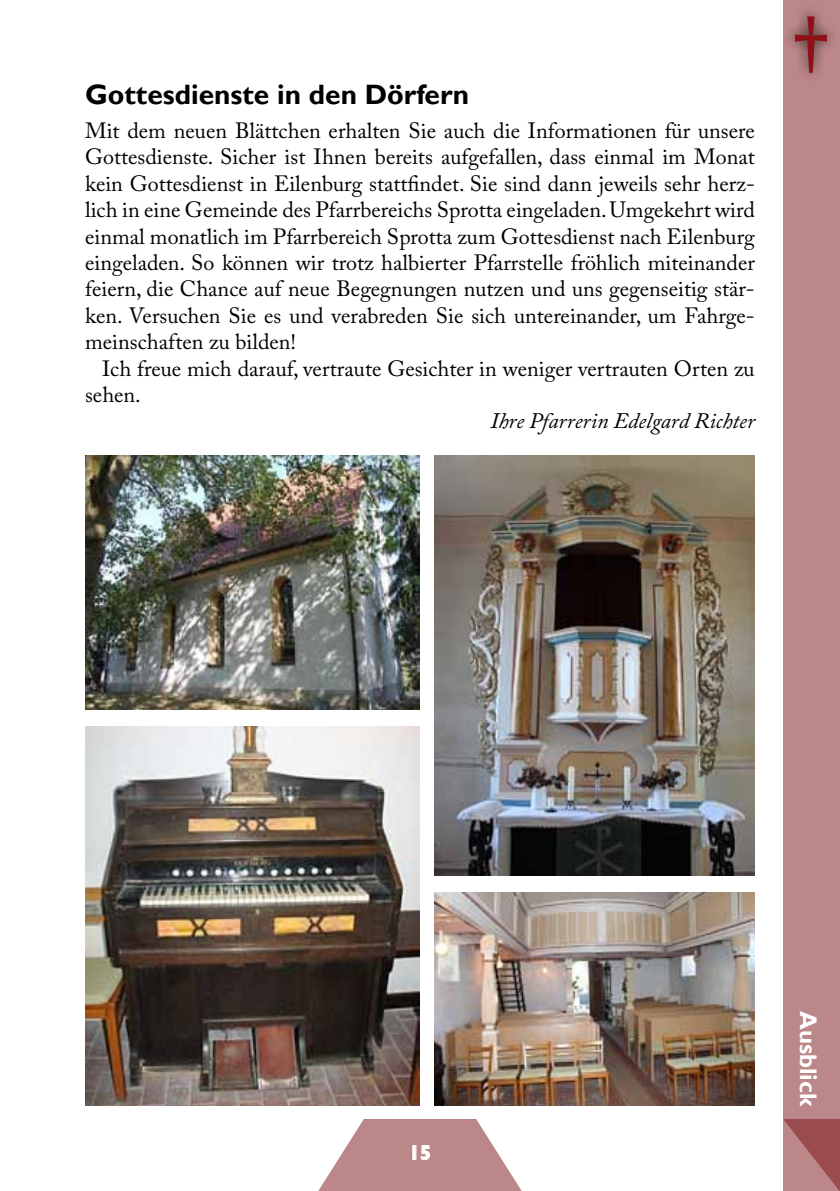
<style>
.page{position:relative;width:840px;height:1191px;background:#fff}
.page>*{position:absolute;margin:0;border:0;box-sizing:border-box;transform-origin:0 0}
.t1{font:96px "Nirmala UI";color:#8f1117}
.t2{font:700 28px "Gill Sans";color:#000}
.t3{font:700 24px "Gill Sans";color:#fff}
.t4{font:22px/26.4px "Adobe Caslon Pro";color:#000;text-align:justify}
.t5{font:italic 22px "Adobe Caslon Pro";color:#000}
.t6{font:700 20px "Gill Sans";color:#fff}
</style>
<div class="page">
<div style="left:782px;top:0;width:57px;height:1191px;background:#bc8789"></div>
<svg style="left:318px;top:1119px;width:204px;height:72px"></svg>
<div style="left:782px;top:4px;width:56px;height:81px;background:#000;opacity:.75"></div>
<img style="left:85px;top:726px;width:335px;height:380px">
<img style="left:434px;top:456px;width:320px;height:419px">
<img style="left:434px;top:892px;width:320px;height:214px">
<img style="left:85px;top:456px;width:335px;height:253px">
<p class="t2" style="left:85px;top:78px;width:385px">Gottesdienste in den Dörfern</p>
<p class="t4" style="left:85px;top:117px;width:671px">Mit dem neuen Blättchen erhalten Sie auch die Informationen für unsere Gottesdienste. Sicher ist Ihnen bereits aufgefallen, dass einmal im Monat kein Gottesdienst in Eilenburg stattfindet. Sie sind dann jeweils sehr herz&shy;lich in eine Gemeinde des Pfarrbereichs Sprotta eingeladen. Umgekehrt wird einmal monatlich im Pfarrbereich Sprotta zum Gottesdienst nach Eilenburg eingeladen. So können wir trotz halbierter Pfarrstelle fröhlich miteinander feiern, die Chance auf neue Begegnungen nutzen und uns gegenseitig stär&shy;ken. Versuchen Sie es und verabreden Sie sich untereinander, um Fahrge&shy;meinschaften zu bilden!</p>
<p class="t4" style="left:85px;top:355px;width:670px;text-indent:17px">Ich freue mich darauf, vertraute Gesichter in weniger vertrauten Orten zu sehen.</p>
<p class="t5" style="left:490px;top:408px;width:266px">Ihre Pfarrerin Edelgard Richter</p>
<h1 class="t1" style="left:792px;top:-28px;width:37px">†</h1>
<p class="t6" style="left:408px;top:1140px;width:24px">15</p>
<p class="t3" style="left:822px;top:1011px;width:97px;rotate:90deg">Ausblick</p>
</div>
